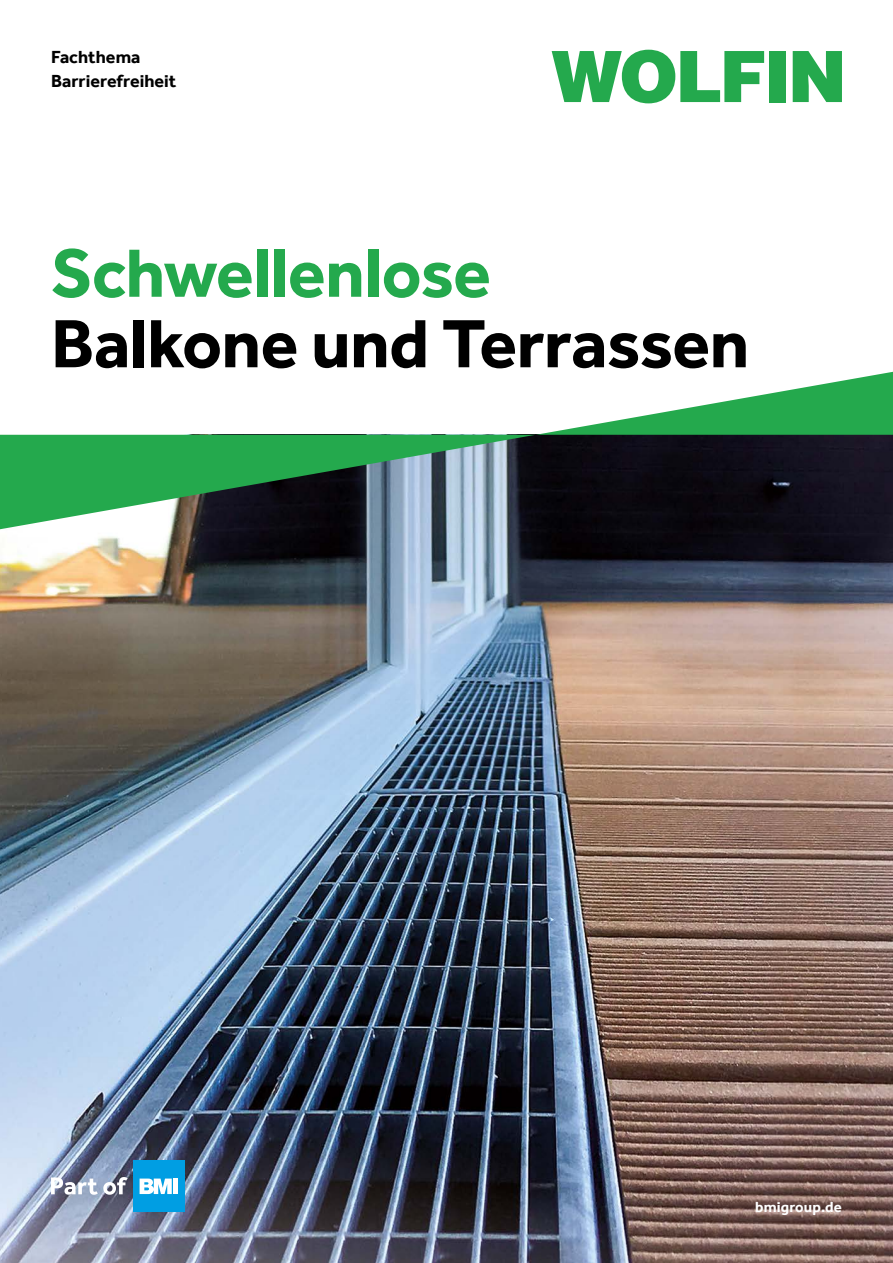
<style>
.page{position:relative;width:893px;height:1263px;background:#fff}
.page>*{position:absolute;margin:0;border:0;box-sizing:border-box;transform-origin:0 0}
.t1{font:700 70.5px "Effra";letter-spacing:-.005em;color:#000}
.t2{font:700 70.5px "Effra";letter-spacing:-.01em;color:#24a94d}
.t3{font:700 18px/24.3px "Effra";color:#000}
.t4{font:700 15px "Effra";letter-spacing:.01em;color:#fff}
</style>
<div class="page">
<img style="left:0;top:435px;width:893px;height:828px">
<svg style="left:552px;top:50px;width:212px;height:53px"></svg>
<div style="left:769px;top:51px;width:16px;height:51px;background:#24a94d"></div>
<svg style="left:793px;top:51px;width:49px;height:51px"></svg>
<svg style="left:0;top:435px;width:536px;height:94px;background:#438a61"></svg>
<svg style="left:536px;top:372px;width:357px;height:63px"></svg>
<div style="left:133px;top:1161px;width:51px;height:51px;background:#009ee3"></div>
<svg style="left:140px;top:1178px;width:32px;height:16px"></svg>
<div style="left:173px;top:1178px;width:5px;height:16px;background:#fff"></div>
<svg style="left:51px;top:1177px;width:77px;height:18px"></svg>
<p class="t3" style="left:51px;top:45px;width:127px">Fachthema<br>Barrierefreiheit</p>
<h1 class="t2" style="left:51px;top:231px;width:441px">Schwellenlose</h1>
<h1 class="t1" style="left:51px;top:302px;width:700px">Balkone und Terrassen</h1>
<p class="t4" style="left:755px;top:1198px;width:88px">bmigroup.de</p>
</div>
